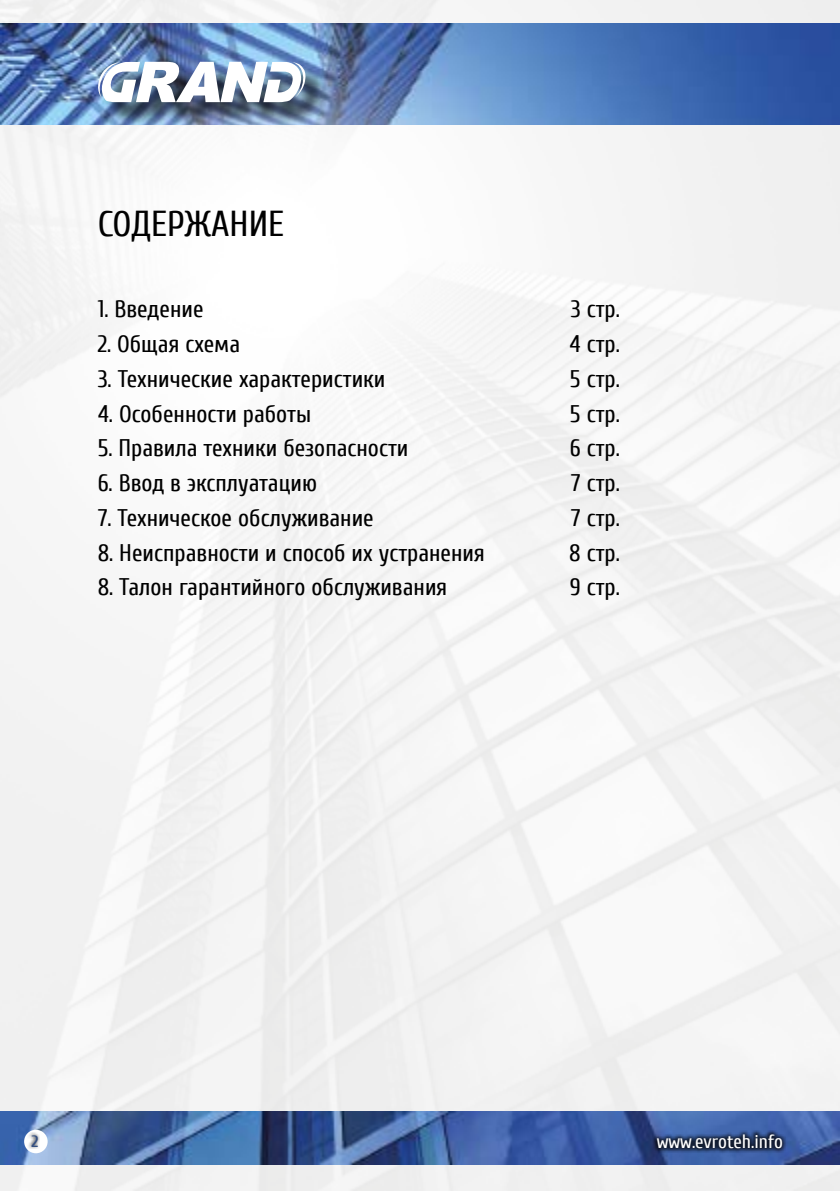
<style>
.page{position:relative;width:840px;height:1191px;background:#fff}
.page>*{position:absolute;margin:0;border:0;box-sizing:border-box;transform-origin:0 0}
.t1{font:36px "Cuprum";color:#000}
.t2{font:24px "Cuprum";color:#000}
.t3{font:19.2px "Cuprum";color:#fff}
.t4{font:700 16.6px "Cuprum";color:#334f82}
</style>
<div class="page">
<img style="left:0;top:0;width:839px;height:1191px">
<img style="left:0;top:23px;width:839px;height:102px">
<div style="left:101px;top:66px;width:228px;height:62px;background:#000;opacity:.75"></div>
<svg style="left:98px;top:62px;width:208px;height:40px"></svg>
<img style="left:0;top:1111px;width:839px;height:53px">
<div style="left:24px;top:1129px;width:24px;height:24px;background:#fff;border-radius:50%"></div>
<div style="left:651px;top:1130px;width:188px;height:26px;background:#000;opacity:.75"></div>
<div style="left:28px;top:1132px;width:12px;height:16px;background:#000;opacity:.75"></div>
<h1 class="t1" style="left:98px;top:204px;width:188px">СОДЕРЖАНИЕ</h1>
<p class="t2" style="left:98px;top:296px;width:107px">1. Введение</p>
<p class="t2" style="left:570px;top:296px;width:51px">3 стр.</p>
<p class="t2" style="left:98px;top:331px;width:144px">2. Общая схема</p>
<p class="t2" style="left:569px;top:331px;width:52px">4 стр.</p>
<p class="t2" style="left:98px;top:365px;width:289px">3. Технические характеристики</p>
<p class="t2" style="left:569px;top:365px;width:51px">5 стр.</p>
<p class="t2" style="left:98px;top:400px;width:215px">4. Особенности работы</p>
<p class="t2" style="left:569px;top:400px;width:51px">5 стр.</p>
<p class="t2" style="left:98px;top:435px;width:312px">5. Правила техники безопасности</p>
<p class="t2" style="left:569px;top:435px;width:52px">6 стр.</p>
<p class="t2" style="left:98px;top:470px;width:221px">6. Ввод в эксплуатацию</p>
<p class="t2" style="left:570px;top:470px;width:50px">7 стр.</p>
<p class="t2" style="left:98px;top:504px;width:277px">7. Техническое обслуживание</p>
<p class="t2" style="left:570px;top:504px;width:50px">7 стр.</p>
<p class="t2" style="left:98px;top:539px;width:388px">8. Неисправности и способ их устранения</p>
<p class="t2" style="left:568px;top:539px;width:52px">8 стр.</p>
<p class="t2" style="left:98px;top:574px;width:351px">8. Талон гарантийного обслуживания</p>
<p class="t2" style="left:569px;top:574px;width:52px">9 стр.</p>
<p class="t4" style="left:31px;top:1132px;width:8px">2</p>
<p class="t3" style="left:656px;top:1131px;width:128px">www.evroteh.info</p>
</div>
